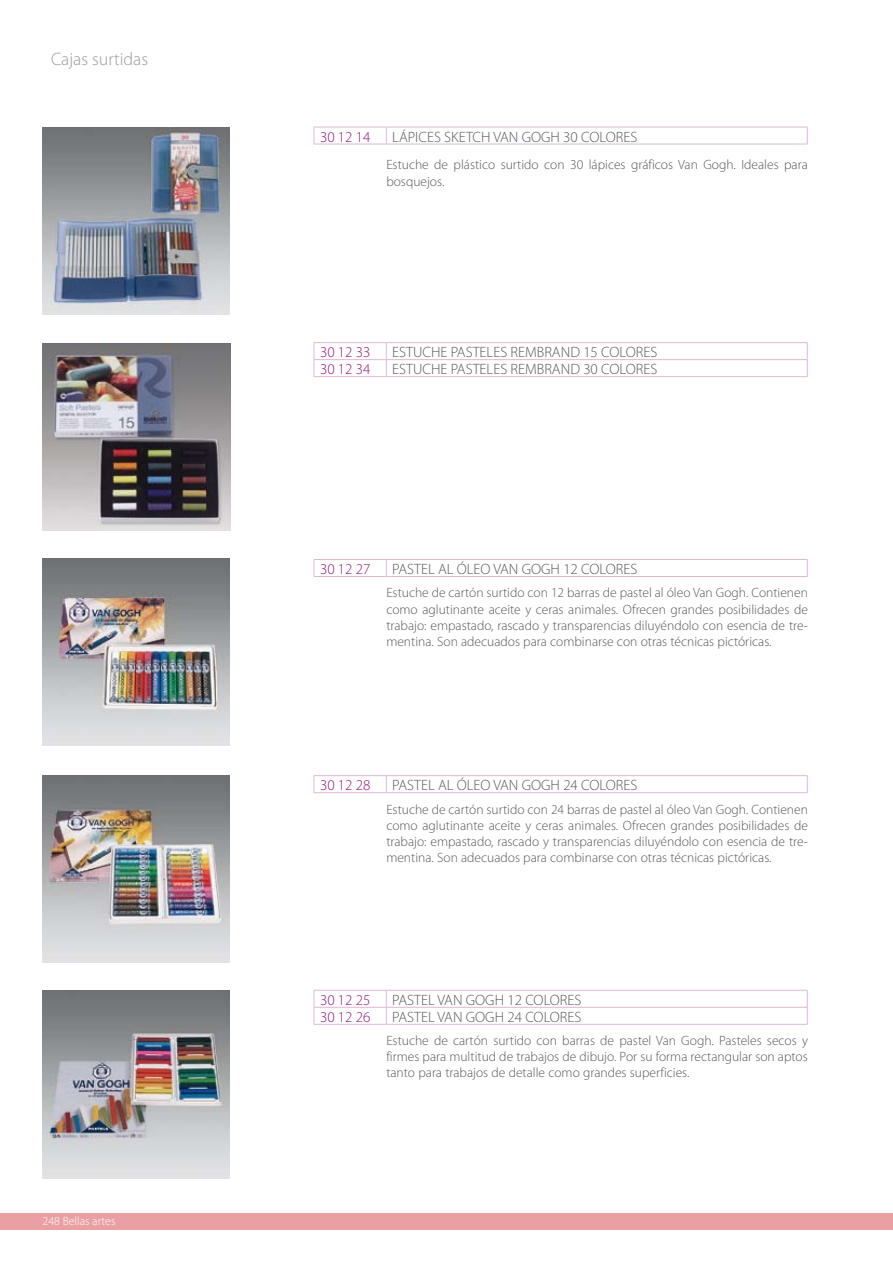
<style>
.page{position:relative;width:893px;height:1263px;background:#fff}
.page>*{position:absolute;margin:0;border:0;box-sizing:border-box;transform-origin:0 0}
.t1{font:300 18px "Myriad Pro";color:#9c9d9f}
.t2{font:300 15px "Myriad Pro";color:#58585a}
.t3{font:300 15px "Myriad Pro";color:#93117e}
.t4{font:300 13.5px/16.2px "Myriad Pro";color:#58585a;text-align:justify}
.t5{font:300 12px "Myriad Pro";color:#fff}
</style>
<div class="page">
<div style="left:0;top:1213px;width:893px;height:16px;background:#eaa0a2"></div>
<img style="left:43px;top:127px;width:187px;height:187px">
<svg style="left:314px;top:128px;width:1px;height:16px"></svg>
<svg style="left:386px;top:128px;width:1px;height:16px"></svg>
<svg style="left:807px;top:127px;width:1px;height:17px"></svg>
<hr style="left:314px;top:127px;width:72px;height:1px;background:#dfb8d8">
<hr style="left:386px;top:127px;width:421px;height:1px;background:#dfb8d8">
<hr style="left:314px;top:144px;width:72px;height:1px;background:#dfb8d8">
<hr style="left:386px;top:144px;width:421px;height:1px;background:#dfb8d8">
<img style="left:43px;top:559px;width:187px;height:187px">
<svg style="left:314px;top:560px;width:1px;height:16px"></svg>
<svg style="left:386px;top:560px;width:1px;height:16px"></svg>
<svg style="left:807px;top:560px;width:1px;height:16px"></svg>
<hr style="left:314px;top:559px;width:72px;height:1px;background:#dfb8d8">
<hr style="left:386px;top:559px;width:421px;height:1px;background:#dfb8d8">
<hr style="left:314px;top:576px;width:72px;height:1px;background:#dfb8d8">
<hr style="left:386px;top:576px;width:421px;height:1px;background:#dfb8d8">
<img style="left:43px;top:343px;width:187px;height:187px">
<svg style="left:314px;top:343px;width:1px;height:33px"></svg>
<svg style="left:386px;top:343px;width:1px;height:33px"></svg>
<svg style="left:807px;top:343px;width:1px;height:33px"></svg>
<hr style="left:314px;top:342px;width:72px;height:1px;background:#dfb8d8">
<hr style="left:386px;top:342px;width:421px;height:1px;background:#dfb8d8">
<hr style="left:314px;top:359px;width:72px;height:1px;background:#dfb8d8">
<hr style="left:386px;top:359px;width:421px;height:1px;background:#dfb8d8">
<hr style="left:314px;top:376px;width:72px;height:1px;background:#dfb8d8">
<hr style="left:386px;top:376px;width:421px;height:1px;background:#dfb8d8">
<img style="left:43px;top:775px;width:187px;height:188px">
<img style="left:43px;top:991px;width:187px;height:187px">
<svg style="left:314px;top:776px;width:1px;height:16px"></svg>
<svg style="left:386px;top:776px;width:1px;height:16px"></svg>
<svg style="left:807px;top:776px;width:1px;height:16px"></svg>
<hr style="left:314px;top:775px;width:72px;height:1px;background:#dfb8d8">
<hr style="left:386px;top:775px;width:421px;height:1px;background:#dfb8d8">
<hr style="left:314px;top:792px;width:72px;height:1px;background:#dfb8d8">
<hr style="left:386px;top:792px;width:421px;height:1px;background:#dfb8d8">
<svg style="left:314px;top:991px;width:1px;height:33px"></svg>
<svg style="left:386px;top:991px;width:1px;height:33px"></svg>
<svg style="left:807px;top:990px;width:1px;height:34px"></svg>
<hr style="left:314px;top:990px;width:72px;height:1px;background:#dfb8d8">
<hr style="left:386px;top:990px;width:421px;height:1px;background:#dfb8d8">
<hr style="left:314px;top:1007px;width:72px;height:1px;background:#dfb8d8">
<hr style="left:386px;top:1007px;width:421px;height:1px;background:#dfb8d8">
<hr style="left:314px;top:1024px;width:72px;height:1px;background:#dfb8d8">
<hr style="left:386px;top:1024px;width:421px;height:1px;background:#dfb8d8">
<p class="t1" style="left:51px;top:49px;width:99px">Cajas surtidas</p>
<p class="t5" style="left:43px;top:1214px;width:74px">248 Bellas artes</p>
<p class="t3" style="left:320px;top:128px;width:52px">30 12 14</p>
<p class="t2" style="left:392px;top:128px;width:246px">LÁPICES SKETCH VAN GOGH 30 COLORES</p>
<p class="t4" style="left:386px;top:157px;width:423px">Estuche de plástico surtido con 30 lápices gráficos Van Gogh. Ideales para bosquejos.</p>
<p class="t3" style="left:320px;top:344px;width:52px">30 12 33</p>
<p class="t2" style="left:392px;top:344px;width:267px">ESTUCHE PASTELES REMBRAND 15 COLORES</p>
<p class="t3" style="left:320px;top:361px;width:52px">30 12 34</p>
<p class="t2" style="left:392px;top:361px;width:267px">ESTUCHE PASTELES REMBRAND 30 COLORES</p>
<p class="t3" style="left:320px;top:561px;width:52px">30 12 27</p>
<p class="t2" style="left:392px;top:561px;width:247px">PASTEL AL ÓLEO VAN GOGH 12 COLORES</p>
<p class="t4" style="left:386px;top:585px;width:423px">Estuche de cartón surtido con 12 barras de pastel al óleo Van Gogh. Contienen como aglutinante aceite y ceras animales. Ofrecen grandes posibilidades de trabajo: empastado, rascado y transparencias diluyéndolo con esencia de tre&shy;mentina. Son adecuados para combinarse con otras técnicas pictóricas.</p>
<p class="t3" style="left:320px;top:777px;width:52px">30 12 28</p>
<p class="t2" style="left:392px;top:777px;width:247px">PASTEL AL ÓLEO VAN GOGH 24 COLORES</p>
<p class="t4" style="left:386px;top:801px;width:423px">Estuche de cartón surtido con 24 barras de pastel al óleo Van Gogh. Contienen como aglutinante aceite y ceras animales. Ofrecen grandes posibilidades de trabajo: empastado, rascado y transparencias diluyéndolo con esencia de tre&shy;mentina. Son adecuados para combinarse con otras técnicas pictóricas.</p>
<p class="t3" style="left:320px;top:992px;width:52px">30 12 25</p>
<p class="t2" style="left:392px;top:992px;width:191px">PASTEL VAN GOGH 12 COLORES</p>
<p class="t3" style="left:320px;top:1009px;width:52px">30 12 26</p>
<p class="t2" style="left:392px;top:1009px;width:191px">PASTEL VAN GOGH 24 COLORES</p>
<p class="t4" style="left:386px;top:1032px;width:423px">Estuche de cartón surtido con barras de pastel Van Gogh. Pasteles secos y firmes para multitud de trabajos de dibujo. Por su forma rectangular son aptos tanto para trabajos de detalle como grandes superficies.</p>
</div>
